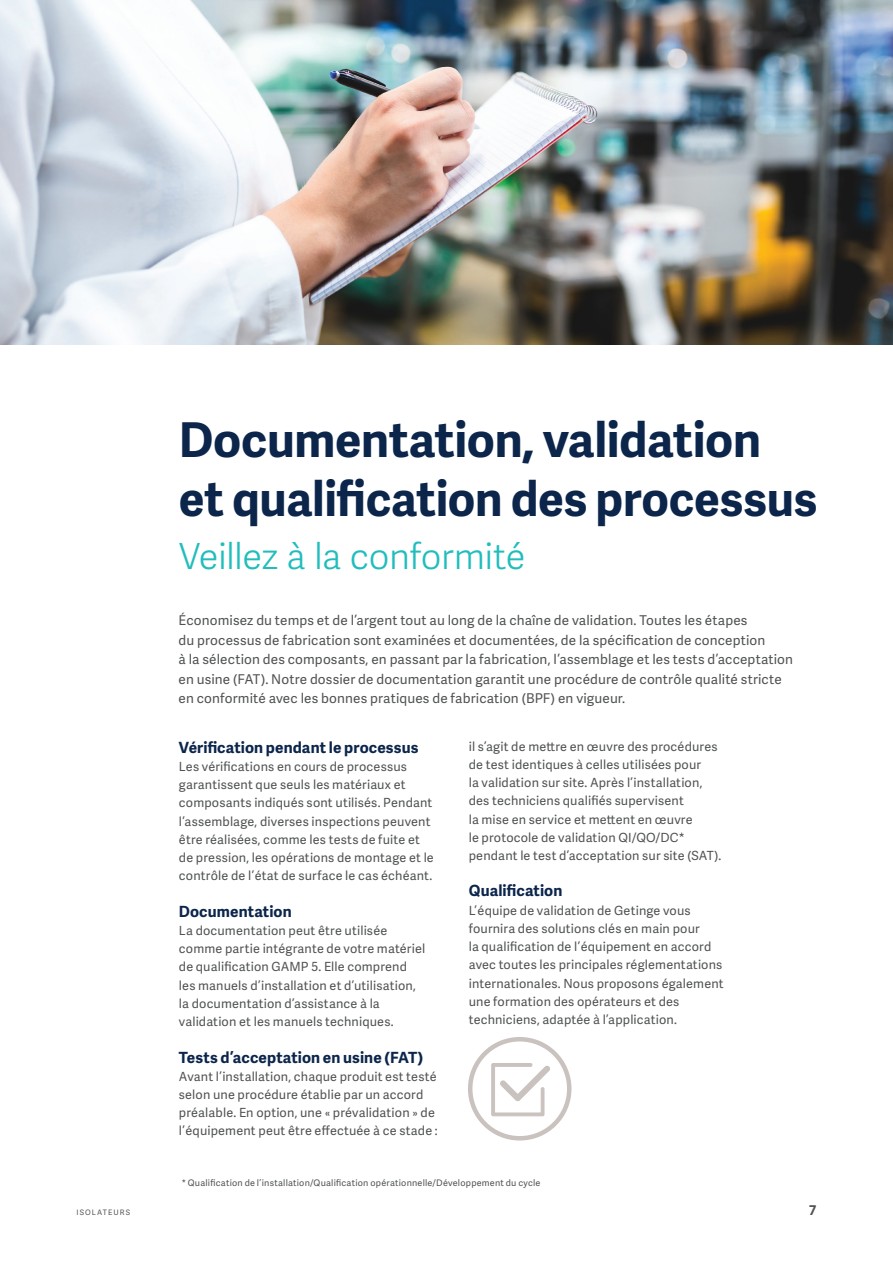
<style>
.page{position:relative;width:893px;height:1263px;background:#fff}
.page>*{position:absolute;margin:0;border:0;box-sizing:border-box;transform-origin:0 0}
.t1{font:700 48px/58.5px "Adelle Sans";letter-spacing:-.005em;color:#0c254b}
.t2{font:300 36px "Adelle Sans";letter-spacing:-.01em;color:#21bdbd}
.t3{font:700 15.45px "Adelle Sans";letter-spacing:.005em;color:#0c254b}
.t4{font:13.5px/19.5px "Adelle Sans";letter-spacing:.01em;color:#505353}
.t5{font:700 13.5px "Adelle Sans";color:#505353}
.t6{font:12.6px/18.1px "Adelle Sans";letter-spacing:.015em;color:#505353}
.t7{font:9px "Adelle Sans";letter-spacing:.025em;color:#505353}
.t8{font:7.5px "Adelle Sans";letter-spacing:.145em;color:#505353}
</style>
<div class="page">
<img style="left:0;top:0;width:893px;height:344px">
<div style="left:468px;top:1037px;width:103px;height:103px;border:4px solid #cac2bf;border-radius:50%"></div>
<svg style="left:491px;top:1063px;width:59px;height:53px"></svg>
<h1 class="t1" style="left:179px;top:409px;width:640px">Documentation, validation et qualification des processus</h1>
<h2 class="t2" style="left:179px;top:531px;width:348px">Veillez à la conformité</h2>
<p class="t4" style="left:179px;top:610px;width:616px">Économisez du temps et de l’argent tout au long de la chaîne de validation. Toutes les étapes<br>du processus de fabrication sont examinées et documentées, de la spécification de conception<br>à la sélection des composants, en passant par la fabrication, l’assemblage et les tests d’acceptation en usine (FAT). Notre dossier de documentation garantit une procédure de contrôle qualité stricte en conformité avec les bonnes pratiques de fabrication (BPF) en vigueur.</p>
<p class="t3" style="left:179px;top:736px;width:241px">Vérification pendant le processus</p>
<p class="t6" style="left:179px;top:757px;width:256px">Les vérifications en cours de processus garantissent que seuls les matériaux et composants indiqués sont utilisés. Pendant l’assemblage, diverses inspections peuvent être réalisées, comme les tests de fuite et de pression, les opérations de montage et le contrôle de l’état de surface le cas échéant.</p>
<p class="t3" style="left:179px;top:900px;width:114px">Documentation</p>
<p class="t6" style="left:179px;top:921px;width:248px">La documentation peut être utilisée comme partie intégrante de votre matériel de qualification GAMP 5. Elle comprend les manuels d’installation et d’utilisation, la documentation d’assistance à la validation et les manuels techniques.</p>
<p class="t3" style="left:179px;top:1046px;width:246px">Tests d’acceptation en usine (FAT)</p>
<p class="t6" style="left:179px;top:1067px;width:260px">Avant l’installation, chaque produit est testé selon une procédure établie par un accord préalable. En option, une « prévalidation » de l’équipement peut être effectuée à ce stade :</p>
<p class="t6" style="left:469px;top:737px;width:254px">il s’agit de mettre en œuvre des procédures de test identiques à celles utilisées pour<br>la validation sur site. Après l’installation, des techniciens qualifiés supervisent<br>la mise en service et mettent en œuvre<br>le protocole de validation QI/QO/DC* pendant le test d’acceptation sur site (SAT).</p>
<p class="t3" style="left:469px;top:879px;width:95px">Qualification</p>
<p class="t6" style="left:469px;top:901px;width:256px">L’équipe de validation de Getinge vous fournira des solutions clés en main pour<br>la qualification de l’équipement en accord avec toutes les principales réglementations internationales. Nous proposons également une formation des opérateurs et des techniciens, adaptée à l’application.</p>
<p class="t7" style="left:182px;top:1177px;width:360px">* Qualification de l’installation/Qualification opérationnelle/Développement du cycle</p>
<p class="t8" style="left:77px;top:1207px;width:55px">ISOLATEURS</p>
<p class="t5" style="left:809px;top:1200px;width:9px">7</p>
</div>
